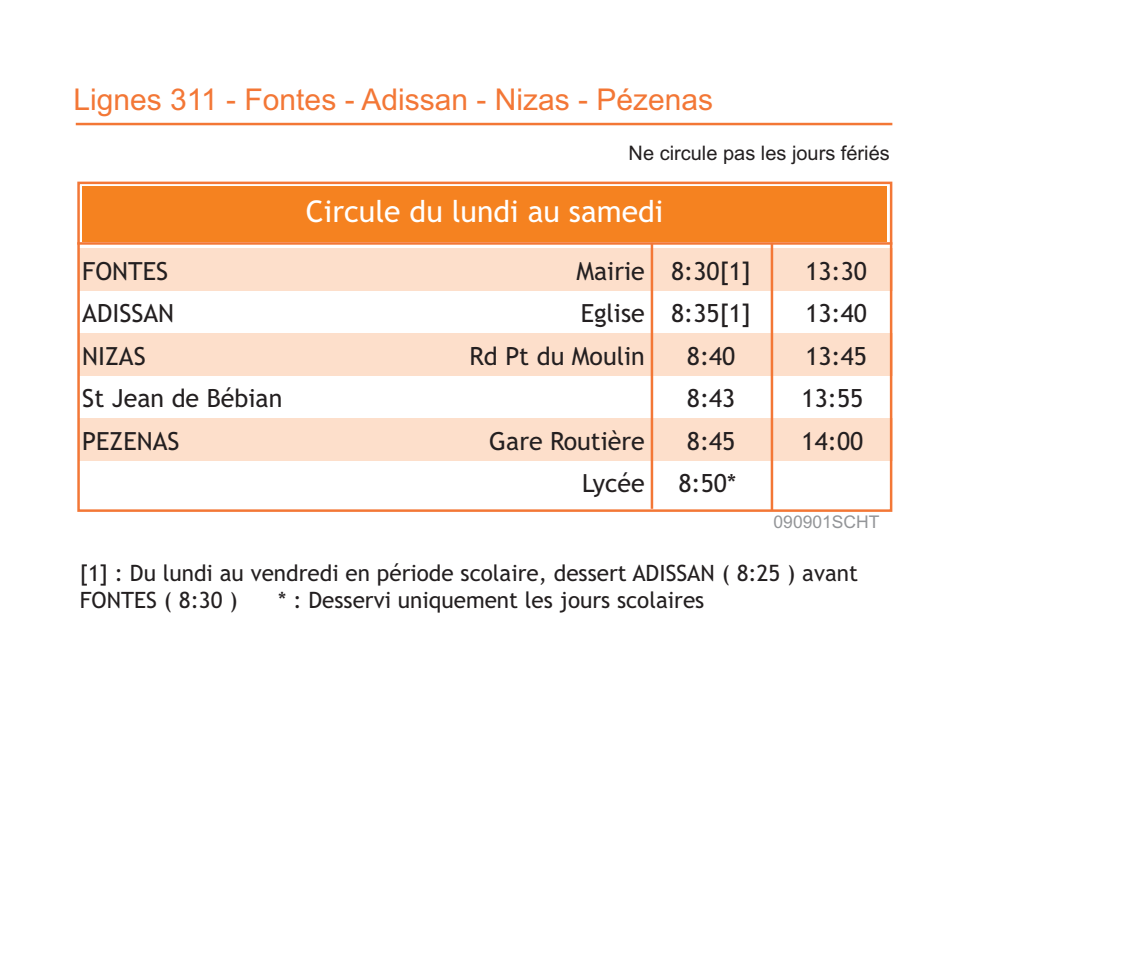
<style>
.page{position:relative;width:1134px;height:957px;background:#fff}
.page>*{position:absolute;margin:0;border:0;box-sizing:border-box;transform-origin:0 0}
.t1{font:30px "Arial";color:#f37736}
.t2{font:30px "Trebuchet MS";color:#fff}
.t3{font:25px "Trebuchet MS";color:#231f20}
.t4{font:22.5px/27px "Trebuchet MS";color:#231f20}
.t5{font:20px "Arial";color:#231f20}
.t6{font:17.5px "Arial";color:#939598}
</style>
<div class="page">
<div style="left:79px;top:248px;width:813px;height:43px;background:#fddfcb"></div>
<div style="left:79px;top:333px;width:813px;height:43px;background:#fddfcb"></div>
<div style="left:79px;top:418px;width:813px;height:43px;background:#fddfcb"></div>
<div style="left:77px;top:182px;width:815px;height:330px;border:2px solid #f37736"></div>
<hr style="left:77px;top:242px;width:815px;height:3px;background:#f37736">
<hr style="left:651px;top:243px;width:2px;height:266px;background:#f37736">
<hr style="left:771px;top:243px;width:2px;height:267px;background:#f37736">
<hr style="left:76px;top:123px;width:816px;height:2px;background:#f37736">
<div style="left:82px;top:187px;width:805px;height:55px;background:#f58220"></div>
<p class="t1" style="left:73px;top:82px;width:641px">Lignes 311 - Fontes - Adissan - Nizas - Pézenas</p>
<p class="t5" style="left:629px;top:142px;width:263px">Ne circule pas les jours fériés</p>
<p class="t2" style="left:306px;top:194px;width:359px">Circule du lundi au samedi</p>
<p class="t3" style="left:82px;top:257px;width:87px">FONTES</p>
<p class="t3" style="left:576px;top:257px;width:176px">Mairie 8:30[1]</p>
<p class="t3" style="left:805px;top:257px;width:63px">13:30</p>
<p class="t3" style="left:82px;top:299px;width:93px">ADISSAN</p>
<p class="t3" style="left:581px;top:299px;width:172px">Eglise 8:35[1]</p>
<p class="t3" style="left:805px;top:299px;width:63px">13:40</p>
<p class="t3" style="left:82px;top:342px;width:65px">NIZAS</p>
<p class="t3" style="left:469px;top:342px;width:177px">Rd Pt du Moulin</p>
<p class="t3" style="left:687px;top:342px;width:50px">8:40</p>
<p class="t3" style="left:805px;top:342px;width:63px">13:45</p>
<p class="t3" style="left:82px;top:384px;width:202px">St Jean de Bébian</p>
<p class="t3" style="left:687px;top:384px;width:50px">8:43</p>
<p class="t3" style="left:801px;top:384px;width:63px">13:55</p>
<p class="t3" style="left:82px;top:427px;width:99px">PEZENAS</p>
<p class="t3" style="left:489px;top:427px;width:157px">Gare Routière</p>
<p class="t3" style="left:687px;top:427px;width:50px">8:45</p>
<p class="t3" style="left:801px;top:427px;width:63px">14:00</p>
<p class="t3" style="left:582px;top:469px;width:64px">Lycée</p>
<p class="t3" style="left:678px;top:469px;width:59px">8:50*</p>
<p class="t6" style="left:773px;top:512px;width:108px">090901SCHT</p>
<p class="t4" style="left:80px;top:560px;width:780px">[1] : Du lundi au vendredi en période scolaire, dessert ADISSAN ( 8:25 ) avant<br>FONTES ( 8:30 )</p>
<p class="t4" style="left:278px;top:587px;width:428px">* : Desservi uniquement les jours scolaires</p>
</div>
